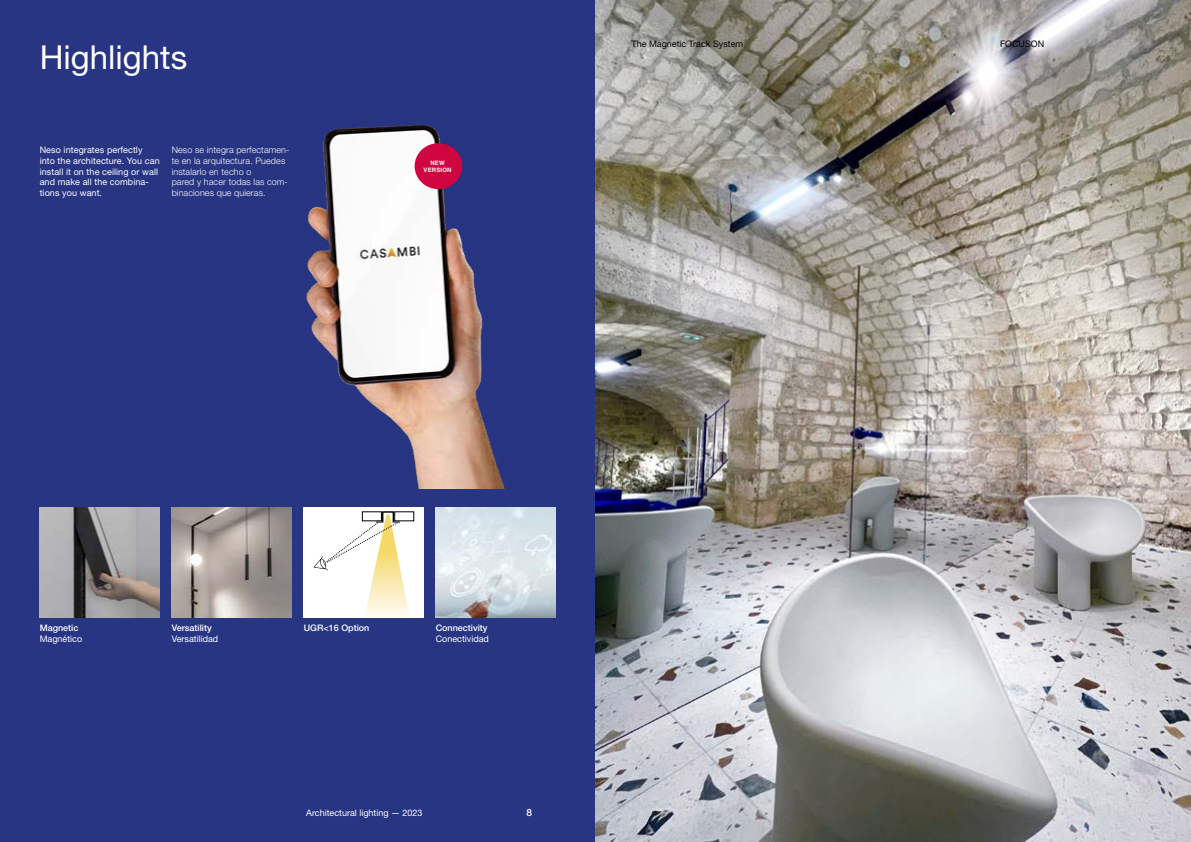
<style>
.page{position:relative;width:1191px;height:842px;background:#fff}
.page>*{position:absolute;margin:0;border:0;box-sizing:border-box;transform-origin:0 0}
.t1{font:33px "Helvetica Neue LT Std";color:#fff}
.t2{font:500 10px "Helvetica Neue LT Std";color:#fff}
.t3{font:9px/10.8px "Helvetica Neue LT Std";letter-spacing:.01em;color:#fff}
.t4{font:300 9px/10.8px "Helvetica Neue LT Std";letter-spacing:.01em;color:#fff}
.t5{font:500 9px "Helvetica Neue LT Std";color:#fff}
.t6{font:9px "Helvetica Neue LT Std";color:#000}
.t7{font:700 6px/7.2px "Helvetica LT Std";letter-spacing:.03em;color:#fff;text-align:center}
</style>
<div class="page">
<div style="left:0;top:0;width:595px;height:842px;background:#283583"></div>
<img style="left:595px;top:0;width:596px;height:842px">
<div style="left:304px;top:507px;width:120px;height:111px;background:#fff"></div>
<svg style="left:314px;top:511px;width:96px;height:106px"></svg>
<img style="left:40px;top:507px;width:120px;height:111px">
<img style="left:436px;top:507px;width:120px;height:111px">
<img style="left:172px;top:507px;width:120px;height:111px">
<img style="left:306px;top:125px;width:199px;height:363px">
<div style="left:414px;top:143px;width:48px;height:46px;background:#cf0540;border-radius:50%"></div>
<h1 class="t1" style="left:40px;top:37px;width:149px">Highlights</h1>
<p class="t3" style="left:40px;top:144px;width:121px">Neso integrates perfectly into the architecture. You can install it on the ceiling or wall and make all the combina&shy;tions you want.</p>
<p class="t4" style="left:172px;top:144px;width:119px">Neso se integra perfectamen&shy;te en la arquitectura. Puedes instalarlo en techo o<br>pared y hacer todas las com&shy;binaciones que quieras.</p>
<p class="t7" style="left:423px;top:159px;width:30px">NEW<br>VERSION</p>
<p class="t6" style="left:631px;top:39px;width:113px">The Magnetic Track System</p>
<p class="t6" style="left:1000px;top:39px;width:46px">FOCUSON</p>
<p class="t5" style="left:40px;top:623px;width:40px">Magnetic</p>
<p class="t5" style="left:304px;top:623px;width:67px">UGR&lt;16 Option</p>
<p class="t3" style="left:40px;top:633px;width:44px">Magnético</p>
<p class="t5" style="left:172px;top:623px;width:42px">Versatility</p>
<p class="t3" style="left:172px;top:633px;width:48px">Versatilidad</p>
<p class="t5" style="left:436px;top:623px;width:53px">Connectivity</p>
<p class="t3" style="left:436px;top:633px;width:55px">Conectividad</p>
<p class="t3" style="left:306px;top:807px;width:118px">Architectural lighting — 2023</p>
<p class="t2" style="left:526px;top:807px;width:7px">8</p>
</div>
